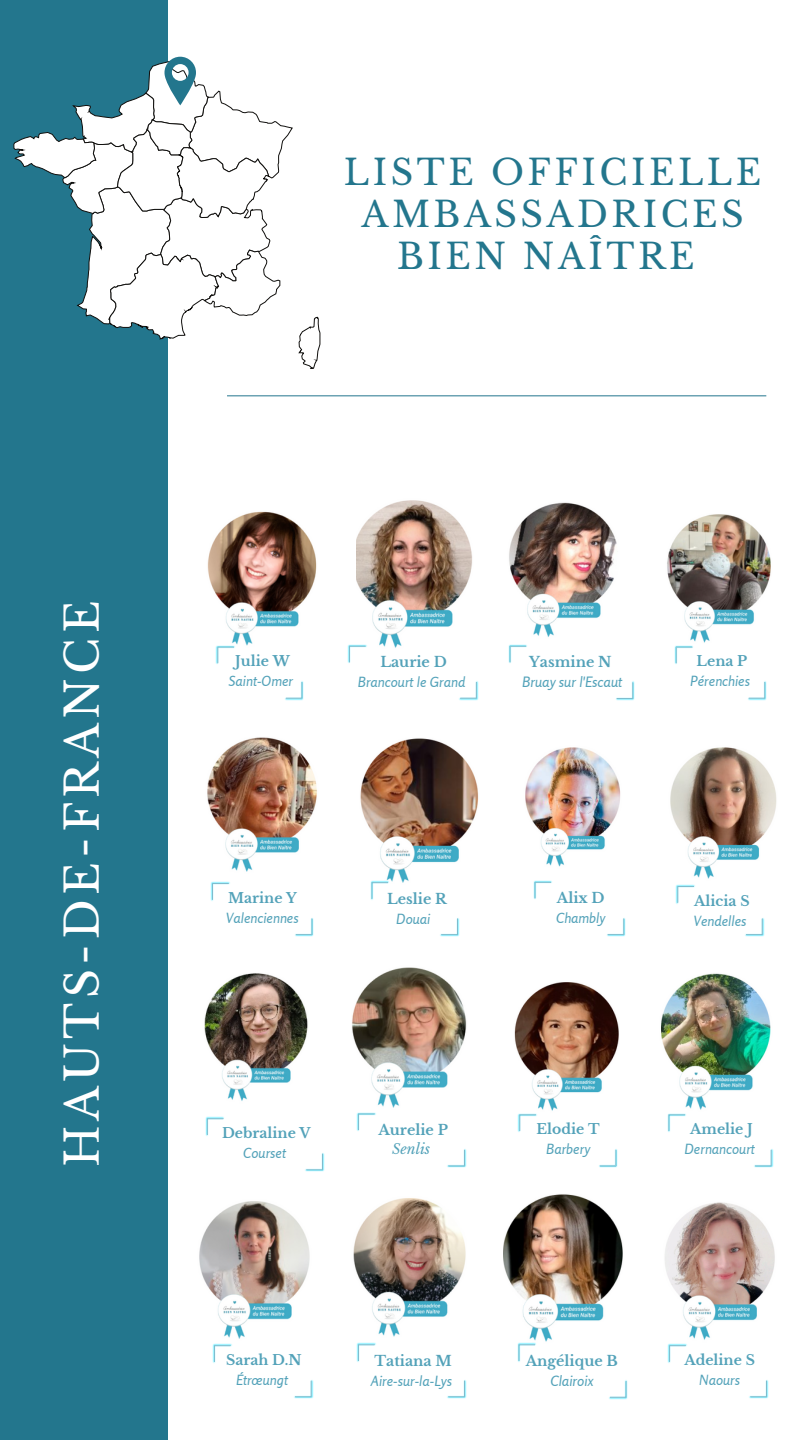
<style>
.page{position:relative;width:810px;height:1440px;background:#fff}
.page>*{position:absolute;margin:0;border:0;box-sizing:border-box;transform-origin:0 0}
.t1{font:45px "Libre Baskerville";letter-spacing:.1em;color:#fff}
.t2{font:35px/42px "Libre Baskerville";letter-spacing:.1em;color:#23768d;text-align:center}
.t3{font:700 14.2px "Libre Baskerville";color:#53a2b9}
.t4{font:italic 14.2px "Rosario";color:#53a2b9}
.t5{font:italic 14px "Rosario";color:#53a2b9}
.t6{font:700 14px "Libre Baskerville";color:#53a2b9}
.t7{font:italic 14px "Libre Baskerville";color:#53a2b9}
</style>
<div class="page">
<div style="left:0;top:0;width:168px;height:1440px;background:#23768d"></div>
<svg style="left:299px;top:317px;width:21px;height:52px"></svg>
<svg style="left:14px;top:57px;width:279px;height:282px"></svg>
<img style="left:207px;top:511px;width:110px;height:144px">
<img style="left:356px;top:500px;width:116px;height:148px">
<img style="left:509px;top:502px;width:108px;height:135px">
<img style="left:667px;top:514px;width:104px;height:129px">
<img style="left:207px;top:737px;width:110px;height:135px">
<img style="left:216px;top:645px;width:19px;height:19px">
<svg style="left:217px;top:647px;width:17px;height:16px"></svg>
<img style="left:285px;top:681px;width:19px;height:19px">
<svg style="left:286px;top:682px;width:16px;height:17px"></svg>
<img style="left:348px;top:644px;width:19px;height:19px">
<svg style="left:349px;top:646px;width:17px;height:16px"></svg>
<img style="left:459px;top:681px;width:19px;height:19px">
<svg style="left:460px;top:682px;width:17px;height:17px"></svg>
<img style="left:508px;top:644px;width:19px;height:19px">
<svg style="left:510px;top:646px;width:16px;height:16px"></svg>
<img style="left:616px;top:681px;width:19px;height:19px">
<svg style="left:617px;top:682px;width:16px;height:17px"></svg>
<img style="left:674px;top:645px;width:19px;height:19px">
<svg style="left:676px;top:647px;width:16px;height:16px"></svg>
<img style="left:748px;top:681px;width:19px;height:19px">
<svg style="left:749px;top:682px;width:16px;height:17px"></svg>
<hr style="left:227px;top:395px;width:539px;height:1px;background:#23768d">
<img style="left:211px;top:882px;width:19px;height:19px">
<svg style="left:212px;top:883px;width:17px;height:17px"></svg>
<img style="left:295px;top:918px;width:19px;height:19px">
<svg style="left:296px;top:918px;width:16px;height:17px"></svg>
<img style="left:360px;top:738px;width:119px;height:145px">
<img style="left:370px;top:881px;width:20px;height:19px">
<svg style="left:372px;top:882px;width:16px;height:17px"></svg>
<img style="left:440px;top:918px;width:19px;height:19px">
<svg style="left:441px;top:918px;width:17px;height:17px"></svg>
<img style="left:525px;top:747px;width:96px;height:120px">
<img style="left:533px;top:880px;width:19px;height:19px">
<svg style="left:535px;top:882px;width:16px;height:16px"></svg>
<img style="left:607px;top:918px;width:19px;height:19px">
<svg style="left:608px;top:918px;width:16px;height:17px"></svg>
<img style="left:670px;top:747px;width:107px;height:132px">
<img style="left:676px;top:885px;width:19px;height:19px">
<svg style="left:677px;top:886px;width:17px;height:17px"></svg>
<img style="left:745px;top:918px;width:19px;height:19px">
<svg style="left:746px;top:918px;width:17px;height:17px"></svg>
<img style="left:204px;top:973px;width:104px;height:128px">
<img style="left:205px;top:1117px;width:19px;height:19px">
<svg style="left:207px;top:1118px;width:17px;height:17px"></svg>
<img style="left:305px;top:1153px;width:19px;height:19px">
<svg style="left:306px;top:1154px;width:17px;height:16px"></svg>
<img style="left:352px;top:967px;width:115px;height:141px">
<img style="left:357px;top:1112px;width:19px;height:19px">
<svg style="left:358px;top:1114px;width:17px;height:16px"></svg>
<img style="left:447px;top:1149px;width:19px;height:19px">
<svg style="left:448px;top:1150px;width:17px;height:16px"></svg>
<img style="left:514px;top:982px;width:105px;height:134px">
<img style="left:518px;top:1113px;width:19px;height:19px">
<svg style="left:519px;top:1114px;width:17px;height:17px"></svg>
<img style="left:599px;top:1149px;width:19px;height:19px">
<svg style="left:600px;top:1150px;width:16px;height:16px"></svg>
<img style="left:661px;top:973px;width:110px;height:137px">
<img style="left:667px;top:1113px;width:19px;height:19px">
<svg style="left:668px;top:1114px;width:17px;height:17px"></svg>
<img style="left:754px;top:1149px;width:19px;height:19px">
<svg style="left:755px;top:1150px;width:17px;height:16px"></svg>
<img style="left:199px;top:1201px;width:111px;height:143px">
<img style="left:213px;top:1344px;width:19px;height:19px">
<svg style="left:214px;top:1345px;width:17px;height:17px"></svg>
<img style="left:294px;top:1380px;width:19px;height:19px">
<svg style="left:295px;top:1381px;width:17px;height:16px"></svg>
<img style="left:353px;top:1198px;width:113px;height:139px">
<img style="left:357px;top:1343px;width:19px;height:19px">
<svg style="left:358px;top:1344px;width:17px;height:17px"></svg>
<img style="left:447px;top:1380px;width:19px;height:19px">
<svg style="left:448px;top:1381px;width:17px;height:16px"></svg>
<img style="left:503px;top:1194px;width:120px;height:149px">
<img style="left:517px;top:1343px;width:19px;height:19px">
<svg style="left:519px;top:1344px;width:16px;height:17px"></svg>
<img style="left:609px;top:1380px;width:19px;height:19px">
<svg style="left:610px;top:1381px;width:16px;height:17px"></svg>
<img style="left:665px;top:1202px;width:110px;height:138px">
<img style="left:668px;top:1344px;width:19px;height:19px">
<svg style="left:669px;top:1345px;width:17px;height:17px"></svg>
<img style="left:749px;top:1380px;width:19px;height:19px">
<svg style="left:750px;top:1381px;width:17px;height:16px"></svg>
<p class="t2" style="left:344px;top:152px;width:419px">LISTE OFFICIELLE<br>AMBASSADRICES<br>BIEN NAÎTRE</p>
<p class="t1" style="left:55px;top:1167px;width:569px;rotate:-90deg">HAUTS-DE-FRANCE</p>
<p class="t6" style="left:235px;top:653px;width:56px">Julie W</p>
<p class="t5" style="left:228px;top:673px;width:66px">Saint-Omer</p>
<p class="t3" style="left:380px;top:653px;width:68px">Laurie D</p>
<p class="t5" style="left:358px;top:674px;width:109px">Brancourt le Grand</p>
<p class="t3" style="left:529px;top:653px;width:84px">Yasmine N</p>
<p class="t4" style="left:522px;top:673px;width:102px">Bruay sur l'Escaut</p>
<p class="t6" style="left:697px;top:653px;width:52px">Lena P</p>
<p class="t5" style="left:690px;top:673px;width:61px">Pérenchies</p>
<p class="t6" style="left:228px;top:889px;width:70px">Marine Y</p>
<p class="t5" style="left:226px;top:909px;width:74px">Valenciennes</p>
<p class="t3" style="left:387px;top:890px;width:61px">Leslie R</p>
<p class="t5" style="left:396px;top:910px;width:36px">Douai</p>
<p class="t3" style="left:557px;top:889px;width:49px">Alix D</p>
<p class="t5" style="left:556px;top:910px;width:51px">Chambly</p>
<p class="t6" style="left:694px;top:892px;width:57px">Alicia S</p>
<p class="t5" style="left:694px;top:912px;width:54px">Vendelles</p>
<p class="t6" style="left:222px;top:1124px;width:90px">Debraline V</p>
<p class="t5" style="left:243px;top:1144px;width:44px">Courset</p>
<p class="t3" style="left:378px;top:1121px;width:71px">Aurelie P</p>
<p class="t7" style="left:392px;top:1141px;width:40px">Senlis</p>
<p class="t6" style="left:537px;top:1120px;width:65px">Elodie T</p>
<p class="t5" style="left:546px;top:1141px;width:45px">Barbery</p>
<p class="t6" style="left:690px;top:1120px;width:64px">Amelie J</p>
<p class="t5" style="left:684px;top:1141px;width:72px">Dernancourt</p>
<p class="t6" style="left:226px;top:1351px;width:77px">Sarah D.N</p>
<p class="t5" style="left:236px;top:1371px;width:54px">Étrœungt</p>
<p class="t3" style="left:374px;top:1352px;width:79px">Tatiana M</p>
<p class="t5" style="left:371px;top:1372px;width:83px">Aire-sur-la-Lys</p>
<p class="t3" style="left:526px;top:1352px;width:94px">Angélique B</p>
<p class="t4" style="left:550px;top:1372px;width:44px">Clairoix</p>
<p class="t6" style="left:684px;top:1351px;width:72px">Adeline S</p>
<p class="t5" style="left:699px;top:1371px;width:42px">Naours</p>
</div>
